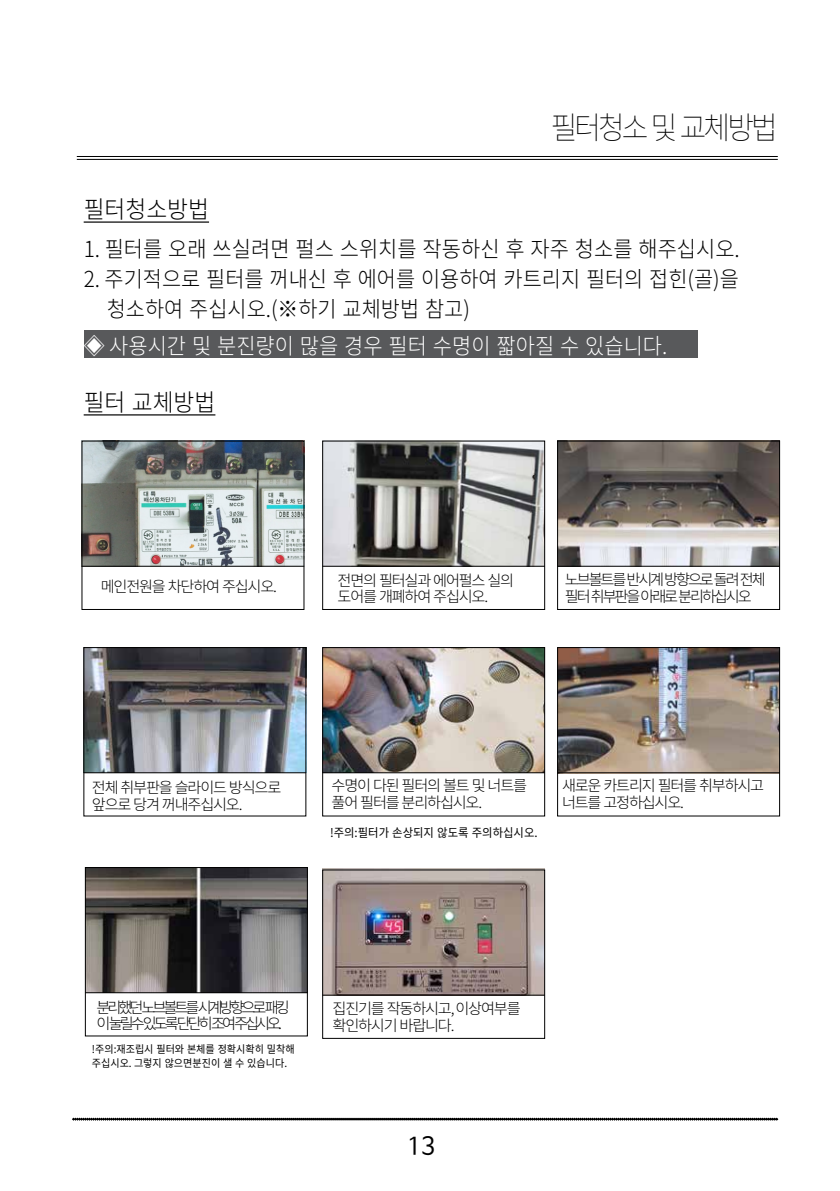
<style>
.page{position:relative;width:840px;height:1191px;background:#fff}
.page>*{position:absolute;margin:0;border:0;box-sizing:border-box;transform-origin:0 0}
.t1{font:100 31.2px "Noto Sans CJ Kkr";letter-spacing:-.1em;color:#000;scale:.93 1}
.t2{font:300 24px "Noto Sans CJ Kkr";color:#000;scale:.95 1}
.t3{font:24px "Nanum Barun Gothic";color:#000}
.t4{font:300 22px/29.8px "Noto Sans CJ Kkr";color:#000;scale:.95 1}
.t5{font:300 22px "Noto Sans CJ Kkr";color:#fff;scale:.95 1}
.t6{font:300 15.2px/16.6px "Noto Sans CJ Kkr";letter-spacing:-.08em;color:#000}
.t7{font:300 15.2px/16.6px "Noto Sans CJ Kkr";letter-spacing:-.2em;color:#000}
.t8{font:300 15.2px/16.6px "Noto Sans CJ Kkr";letter-spacing:-.14em;color:#000}
.t9{font:12px "Noto Sans CJ Kkr";color:#000;scale:.95 1}
.t10{font:10.6px/13.6px "Noto Sans CJ Kkr";color:#000;scale:.95 1}
</style>
<div class="page">
<hr style="left:77px;top:156px;width:700px;height:1px;background:#000">
<hr style="left:77px;top:159px;width:700px;height:1px;background:#000">
<svg style="left:72px;top:1118px;width:705px;height:2px"></svg>
<hr style="left:84px;top:221px;width:125px;height:2px;background:#000">
<hr style="left:84px;top:414px;width:131px;height:1px;background:#000">
<div style="left:84px;top:330px;width:613px;height:28px;background:#58595b"></div>
<img style="left:84px;top:443px;width:218px;height:123px">
<hr style="left:82px;top:566px;width:222px;height:1px;background:#000">
<img style="left:324px;top:443px;width:218px;height:123px">
<hr style="left:322px;top:566px;width:222px;height:1px;background:#000">
<svg style="left:559px;top:443px;width:218px;height:123px;background:#87817d"></svg>
<div style="left:557px;top:441px;width:222px;height:168px;border:1px solid #000"></div>
<hr style="left:557px;top:566px;width:222px;height:1px;background:#000">
<img style="left:86px;top:649px;width:218px;height:123px">
<div style="left:84px;top:647px;width:222px;height:169px;border:1px solid #000"></div>
<hr style="left:84px;top:772px;width:222px;height:1px;background:#000">
<img style="left:559px;top:649px;width:218px;height:123px">
<div style="left:557px;top:647px;width:222px;height:169px;border:1px solid #000"></div>
<hr style="left:557px;top:772px;width:222px;height:1px;background:#000">
<img style="left:324px;top:649px;width:218px;height:123px">
<div style="left:322px;top:647px;width:222px;height:169px;border:1px solid #000"></div>
<hr style="left:322px;top:772px;width:222px;height:1px;background:#000">
<img style="left:322px;top:868px;width:222px;height:126px">
<hr style="left:322px;top:994px;width:222px;height:1px;background:#000">
<img style="left:87px;top:869px;width:218px;height:123px">
<div style="left:85px;top:867px;width:222px;height:169px;border:1px solid #000"></div>
<hr style="left:85px;top:992px;width:222px;height:1px;background:#000">
<h2 class="t2" style="left:84px;top:196px;width:133px">필터청소방법</h2>
<h1 class="t1" style="left:550px;top:110px;width:245px">필터청소 및 교체방법</h1>
<h3 class="t4" style="left:84px;top:235px;width:691px">1. 필터를 오래 쓰실려면 펄스 스위치를 작동하신 후 자주 청소를 해주십시오.</h3>
<h3 class="t4" style="left:107px;top:264px;width:666px;text-indent:-23px">2. 주기적으로 필터를 꺼내신 후 에어를 이용하여 카트리지 필터의 접힌(골)을 청소하여 주십시오.(※하기 교체방법 참고)</h3>
<h3 class="t5" style="left:84px;top:333px;width:615px">◈ 사용시간 및 분진량이 많을 경우 필터 수명이 짧아질 수 있습니다.</h3>
<h2 class="t2" style="left:84px;top:389px;width:140px">필터 교체방법</h2>
<p class="t6" style="left:101px;top:578px;width:178px">메인전원을 차단하여 주십시오.</p>
<p class="t6" style="left:337px;top:572px;width:178px">전면의 필터실과 에어펄스 실의 도어를 개폐하여 주십시오.</p>
<p class="t8" style="left:564px;top:571px;width:202px">노브볼트를 반시계 방향으로 돌려 전체 필터 취부판을 아래로 분리하십시오</p>
<p class="t6" style="left:92px;top:779px;width:191px">전체 취부판을 슬라이드 방식으로 앞으로 당겨 꺼내주십시오.</p>
<p class="t6" style="left:331px;top:777px;width:197px">수명이 다된 필터의 볼트 및 너트를 풀어 필터를 분리하십시오.</p>
<p class="t9" style="left:330px;top:826px;width:220px">!주의:필터가 손상되지 않도록 주의하십시오.</p>
<p class="t6" style="left:561px;top:777px;width:204px">새로운 카트리지 필터를 취부하시고 너트를 고정하십시오.</p>
<p class="t7" style="left:96px;top:999px;width:194px">분리했던 노브볼트를 시계방향으로 패킹 이 눌릴수 있도록 단단히 조여 주십시오.</p>
<p class="t10" style="left:92px;top:1042px;width:215px">!주의:재조립시 필터와 본체를 정확시확히 밀착해 주십시오. 그렇지 않으면분진이 샐 수 있습니다.</p>
<p class="t6" style="left:332px;top:1000px;width:189px">집진기를 작동하시고, 이상여부를 확인하시기 바랍니다.</p>
<h2 class="t3" style="left:407px;top:1133px;width:29px">13</h2>
</div>
